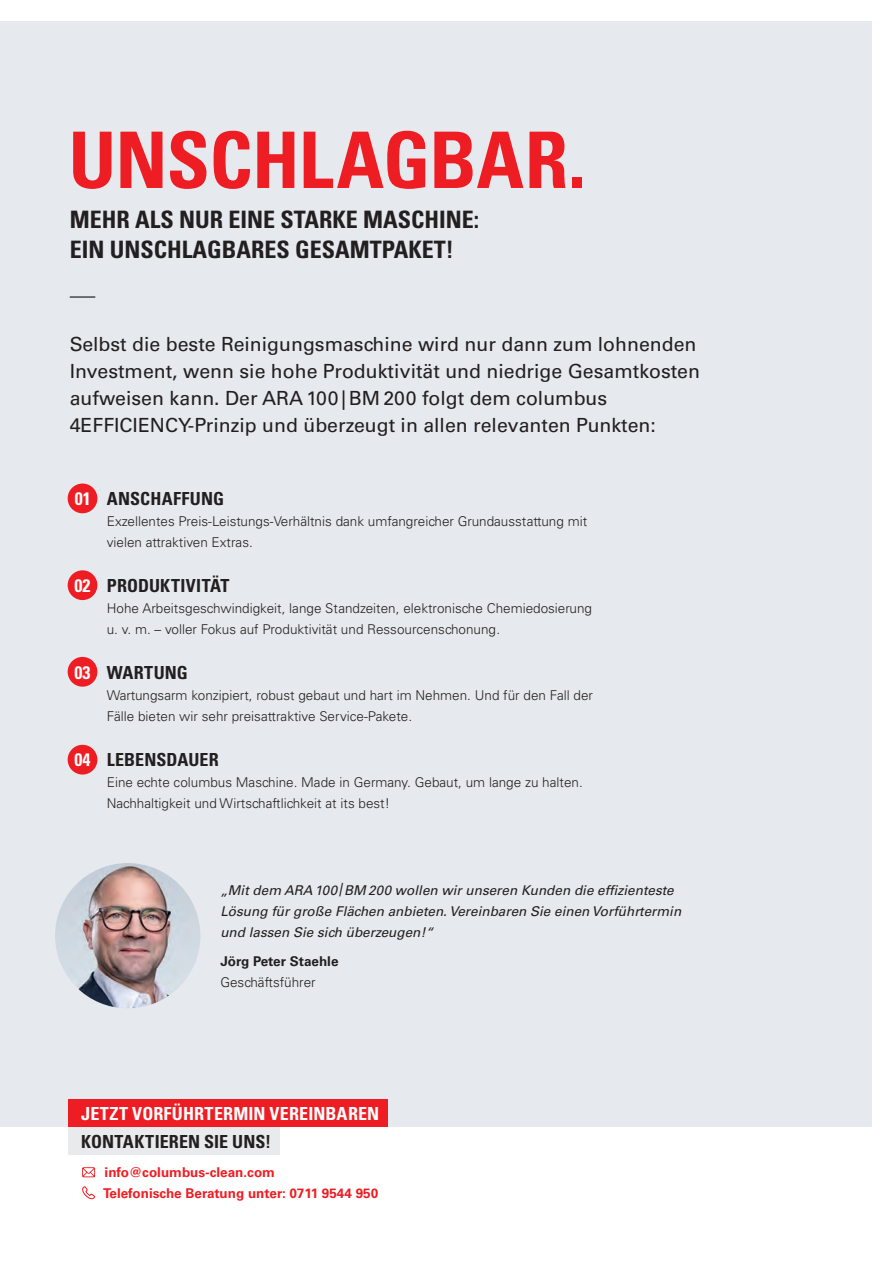
<style>
.page{position:relative;width:893px;height:1263px;background:#fff}
.page>*{position:absolute;margin:0;border:0;box-sizing:border-box;transform-origin:0 0}
.t1{font:700 condensed 78px "Univers LT";letter-spacing:-.01em;color:#ee1d23}
.t2{font:700 condensed 24px/30px "Univers LT";color:#231f20}
.t3{font:19.5px/27px "Univers LT";color:#231f20}
.t4{font:700 condensed 18px "Univers LT";letter-spacing:.005em;color:#231f20}
.t5{font:700 condensed 18px "Univers LT";letter-spacing:.01em;color:#fff}
.t6{font:300 13.5px/21px "Univers LT";color:#231f20}
.t7{font:italic 13.5px/21px "Univers LT";color:#231f20}
.t8{font:700 13.5px/21px "Univers LT";color:#ee1d23}
.t9{font:700 13.5px "Univers LT";color:#231f20}
</style>
<div class="page">
<div style="left:0;top:22px;width:872px;height:1105px;background:#e6eaee"></div>
<hr style="left:70px;top:296px;width:25px;height:2px;background:#231f20">
<div style="left:68px;top:483px;width:29px;height:30px;background:#ee1d23;border-radius:50%"></div>
<div style="left:68px;top:570px;width:29px;height:30px;background:#ee1d23;border-radius:50%"></div>
<div style="left:68px;top:657px;width:29px;height:30px;background:#ee1d23;border-radius:50%"></div>
<div style="left:68px;top:745px;width:29px;height:29px;background:#ee1d23;border-radius:50%"></div>
<img style="left:55px;top:863px;width:145px;height:145px;border-radius:73px">
<div style="left:68px;top:1099px;width:320px;height:28px;background:#ee1d23"></div>
<div style="left:68px;top:1127px;width:212px;height:28px;background:#e9eaeb"></div>
<svg style="left:82px;top:1186px;width:13px;height:13px"></svg>
<svg style="left:82px;top:1167px;width:13px;height:10px"></svg>
<h1 class="t1" style="left:68px;top:112px;width:519px">UNSCHLAGBAR.</h1>
<h2 class="t2" style="left:70px;top:204px;width:411px">MEHR ALS NUR EINE STARKE MASCHINE:<br>EIN UNSCHLAGBARES GESAMTPAKET!</h2>
<p class="t3" style="left:70px;top:331px;width:632px">Selbst die beste Reinigungsmaschine wird nur dann zum lohnenden Investment, wenn sie hohe Produktivität und niedrige Gesamtkosten aufweisen kann. Der ARA 100|BM 200 folgt dem columbus 4EFFICIENCY-Prinzip und überzeugt in allen relevanten Punkten:</p>
<h3 class="t5" style="left:75px;top:487px;width:17px">01</h3>
<h3 class="t5" style="left:75px;top:574px;width:17px">02</h3>
<h3 class="t5" style="left:75px;top:661px;width:17px">03</h3>
<h3 class="t5" style="left:75px;top:748px;width:17px">04</h3>
<h3 class="t4" style="left:107px;top:487px;width:119px">ANSCHAFFUNG</h3>
<p class="t6" style="left:107px;top:510px;width:482px">Exzellentes Preis-Leistungs-Verhältnis dank umfangreicher Grundausstattung mit vielen attraktiven Extras.</p>
<h3 class="t4" style="left:107px;top:574px;width:124px">PRODUKTIVITÄT</h3>
<p class="t6" style="left:107px;top:597px;width:487px">Hohe Arbeitsgeschwindigkeit, lange Standzeiten, elektronische Chemiedosierung u. v. m. – voller Fokus auf Produktivität und Ressourcenschonung.</p>
<h3 class="t4" style="left:107px;top:661px;width:83px">WARTUNG</h3>
<p class="t6" style="left:107px;top:684px;width:488px">Wartungsarm konzipiert, robust gebaut und hart im Nehmen. Und für den Fall der<br>Fälle bieten wir sehr preisattraktive Service-Pakete.</p>
<h3 class="t4" style="left:107px;top:748px;width:113px">LEBENSDAUER</h3>
<p class="t6" style="left:107px;top:771px;width:478px">Eine echte columbus Maschine. Made in Germany. Gebaut, um lange zu halten.<br>Nachhaltigkeit und Wirtschaftlichkeit at its best!</p>
<p class="t7" style="left:220px;top:879px;width:462px">„Mit dem ARA 100|BM 200 wollen wir unseren Kunden die effizienteste<br>Lösung für große Flächen anbieten. Vereinbaren Sie einen Vorführtermin und lassen Sie sich überzeugen!“</p>
<p class="t9" style="left:220px;top:953px;width:120px">Jörg Peter Staehle</p>
<p class="t6" style="left:220px;top:972px;width:97px">Geschäftsführer</p>
<h3 class="t5" style="left:81px;top:1102px;width:300px">JETZT VORFÜHRTERMIN VEREINBAREN</h3>
<h3 class="t4" style="left:81px;top:1130px;width:191px">KONTAKTIEREN SIE UNS!</h3>
<p class="t8" style="left:103px;top:1161px;width:276px">info@columbus-clean.com<br>Telefonische Beratung unter: 0711 9544 950</p>
</div>
